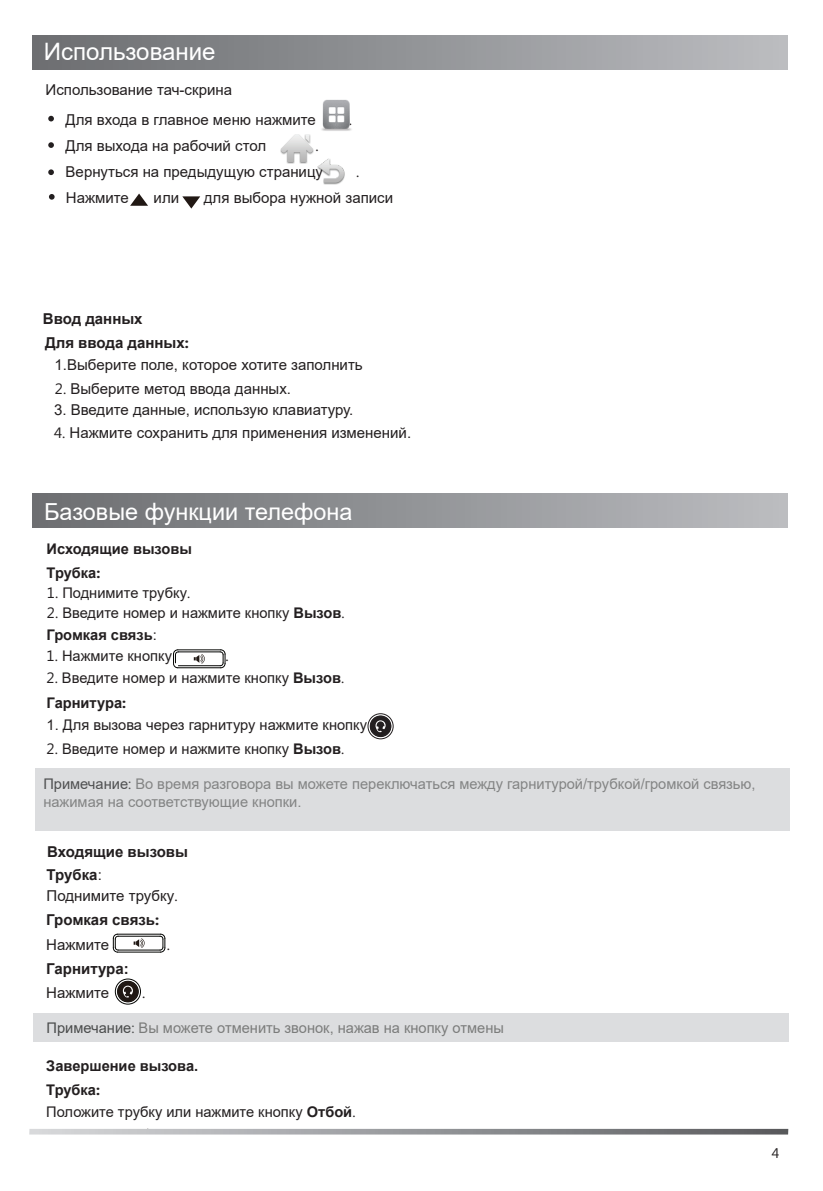
<style>
.page{position:relative;width:823px;height:1191px;background:#fff}
.page>*{position:absolute;margin:0;border:0;box-sizing:border-box;transform-origin:0 0}
.t1{font:24px "Arial";color:#fff}
.t2{font:23.4px "Arial";color:#fff}
.t3{font:15px/30px "Arial";color:#231f20}
.t4{font:700 15px "Arial";color:#231f20}
.t5{font:15px "Microsoft Phags Pa";color:#231f20}
.t6{font:14.6px "Arial";color:#231f20}
.t7{font:14.6px/17.6px "Arial";color:#838484}
.t8{font:700 14.6px "Arial";color:#231f20}
.t9{font:14.6px "Arial";color:#7b7c7b}
.t10{font:14px "Microsoft Phags Pa";color:#231f20}
.s1{font-family:"Microsoft Phags Pa"}
.s2{font-family:"Microsoft Phags Pa";font-size:15px}
.s3{font-weight:700}
.s4{font-weight:400}
.s5{color:#4f5051}
.s6{font-family:"Microsoft Phags Pa";color:#4f5051}
.s7{color:#4a4c4c}
.s8{font-family:"Microsoft Phags Pa";color:#4a4c4c}
</style>
<div class="page">
<hr style="left:178px;top:667px;width:43px;height:1px;background:#040503">
<hr style="left:178px;top:665px;width:42px;height:1px;background:#040503">
<hr style="left:178px;top:651px;width:42px;height:1px;background:#040503">
<hr style="left:178px;top:649px;width:43px;height:1px;background:#040503">
<svg style="left:173px;top:649px;width:6px;height:19px"></svg>
<svg style="left:219px;top:649px;width:6px;height:19px"></svg>
<svg style="left:194px;top:654px;width:11px;height:9px"></svg>
<div style="left:367px;top:713px;width:26px;height:26px;border:1px solid #231f20;border-radius:50%"></div>
<div style="left:369px;top:715px;width:22px;height:22px;border:1px solid #231f20;border-radius:50%"></div>
<div style="left:370px;top:716px;width:20px;height:20px;background:#231f20;border-radius:50%"></div>
<div style="left:370px;top:716px;width:20px;height:20px;border:1px solid #231f20;border-radius:50%"></div>
<svg style="left:375px;top:720px;width:10px;height:12px"></svg>
<hr style="left:117px;top:951px;width:43px;height:1px;background:#040503">
<hr style="left:118px;top:949px;width:42px;height:1px;background:#040503">
<hr style="left:118px;top:936px;width:42px;height:1px;background:#040503">
<hr style="left:117px;top:933px;width:43px;height:1px;background:#040503">
<svg style="left:113px;top:933px;width:6px;height:19px"></svg>
<svg style="left:159px;top:933px;width:6px;height:19px"></svg>
<svg style="left:133px;top:938px;width:11px;height:10px"></svg>
<div style="left:115px;top:978px;width:26px;height:26px;border:1px solid #040503;border-radius:50%"></div>
<div style="left:117px;top:981px;width:21px;height:21px;border:1px solid #040503;border-radius:50%"></div>
<div style="left:118px;top:981px;width:20px;height:20px;background:#201814;border-radius:50%"></div>
<div style="left:118px;top:981px;width:20px;height:20px;border:1px solid #201814;border-radius:50%"></div>
<svg style="left:123px;top:985px;width:10px;height:12px"></svg>
<svg style="left:48px;top:116px;width:6px;height:5px"></svg>
<svg style="left:48px;top:142px;width:6px;height:6px"></svg>
<svg style="left:49px;top:194px;width:6px;height:6px"></svg>
<svg style="left:48px;top:169px;width:6px;height:6px"></svg>
<img style="left:321px;top:100px;width:31px;height:31px">
<img style="left:317px;top:159px;width:28px;height:26px">
<img style="left:280px;top:134px;width:33px;height:30px">
<svg style="left:130px;top:193px;width:18px;height:13px"></svg>
<svg style="left:182px;top:196px;width:18px;height:13px"></svg>
<div style="left:32px;top:36px;width:755px;height:34px;background:linear-gradient(to right,#6b6d70,#bbbcc0)"></div>
<div style="left:32px;top:494px;width:755px;height:34px;background:linear-gradient(to right,#6b6d70,#bbbcc0)"></div>
<div style="left:35px;top:768px;width:754px;height:63px;background:#dcdddf"></div>
<div style="left:33px;top:1013px;width:755px;height:29px;background:#dcdddf"></div>
<svg style="left:29px;top:1128px;width:758px;height:6px;background:#a6a7aa"></svg>
<h1 class="t1" style="left:44px;top:35px;width:173px">Использование</h1>
<p class="t3" style="left:66px;top:74px;width:251px;text-indent:-20px">Использование тач-скрина<br>Для входа в главное меню нажмите</p>
<p class="t5" style="left:348px;top:109px;width:5px">.</p>
<p class="t3" style="left:66px;top:131px;width:202px">Для выхода на рабочий стол</p>
<p class="t5" style="left:315px;top:135px;width:5px">.</p>
<p class="t3" style="left:66px;top:156px;width:259px">Вернуться на предыдущую страницу</p>
<p class="t5" style="left:356px;top:161px;width:5px">.</p>
<p class="t3" style="left:66px;top:182px;width:64px">Нажмите</p>
<p class="t3" style="left:153px;top:182px;width:27px">или</p>
<p class="t3" style="left:204px;top:182px;width:191px">для выбора нужной записи</p>
<p class="t4" style="left:43px;top:308px;width:101px">Ввод данных</p>
<p class="t4" style="left:45px;top:332px;width:145px">Для ввода данных<span class="s1">:</span></p>
<p class="t3" style="left:55px;top:349px;width:309px">1.Выберите поле, которое хотите заполнить</p>
<p class="t3" style="left:55px;top:373px;width:237px"><span class="s1">2.</span> Выберите метод ввода данных.</p>
<p class="t3" style="left:54px;top:394px;width:301px">3. Введите данные, использую клавиатуру.</p>
<p class="t3" style="left:54px;top:417px;width:358px"><span class="s1">4.</span> Нажмите сохранить для применения изменений.</p>
<h2 class="t2" style="left:44px;top:495px;width:309px">Базовые функции телефона</h2>
<p class="t8" style="left:47px;top:539px;width:147px">Исходящие вызовы</p>
<p class="t8" style="left:47px;top:562px;width:55px">Трубка<span class="s1">:</span></p>
<p class="t6" style="left:47px;top:582px;width:145px"><span class="s2">1.</span> Поднимите трубку<span class="s1">.</span></p>
<p class="t6" style="left:47px;top:603px;width:299px"><span class="s2">2.</span> Введите номер и нажмите кнопку <span class="s3">Вызов</span><span class="s1">.</span></p>
<p class="t8" style="left:47px;top:624px;width:112px">Громкая связь<span class="s4">:</span></p>
<p class="t6" style="left:47px;top:646px;width:127px"><span class="s2">1.</span> Нажмите кнопку</p>
<p class="t5" style="left:225px;top:645px;width:5px">.</p>
<p class="t6" style="left:47px;top:668px;width:299px"><span class="s2">2.</span> Введите номер и нажмите кнопку <span class="s3">Вызов</span><span class="s1">.</span></p>
<p class="t6" style="left:47px;top:715px;width:322px">1. Для вызова через гарнитуру нажмите кнопку</p>
<p class="t6" style="left:47px;top:739px;width:299px"><span class="s2">2.</span> Введите номер и нажмите кнопку <span class="s3">Вызов</span><span class="s1">.</span></p>
<p class="t8" style="left:47px;top:692px;width:81px">Гарнитура<span class="s1">:</span></p>
<p class="t7" style="left:43px;top:775px;width:713px"><span class="s5">Примечание</span><span class="s6">:</span> Во время разговора вы можете переключаться между гарнитурой/трубкой/громкой связью, нажимая на соответствующие кнопки.</p>
<p class="t4" style="left:47px;top:840px;width:142px">Входящие вызовы</p>
<p class="t4" style="left:47px;top:864px;width:57px">Трубка<span class="s4">:</span></p>
<p class="t4" style="left:46px;top:909px;width:114px">Громкая связь<span class="s1">:</span></p>
<p class="t4" style="left:46px;top:958px;width:84px">Гарнитура:</p>
<p class="t3" style="left:47px;top:881px;width:132px">Поднимите трубку<span class="s1">.</span></p>
<p class="t3" style="left:46px;top:929px;width:64px">Нажмите</p>
<p class="t5" style="left:167px;top:934px;width:5px">.</p>
<p class="t3" style="left:46px;top:977px;width:64px">Нажмите</p>
<p class="t5" style="left:142px;top:982px;width:5px">.</p>
<p class="t9" style="left:47px;top:1017px;width:458px"><span class="s7">Примечание</span><span class="s8">:</span> Вы можете отменить звонок, нажав на кнопку отмены</p>
<p class="t8" style="left:46px;top:1055px;width:153px">Завершение вызова.</p>
<p class="t8" style="left:46px;top:1079px;width:55px">Трубка<span class="s1">:</span></p>
<p class="t6" style="left:46px;top:1102px;width:310px">Положите трубку или нажмите кнопку <span class="s3">Отбой</span><span class="s1">.</span></p>
<p class="t10" style="left:771px;top:1143px;width:9px">4</p>
</div>
